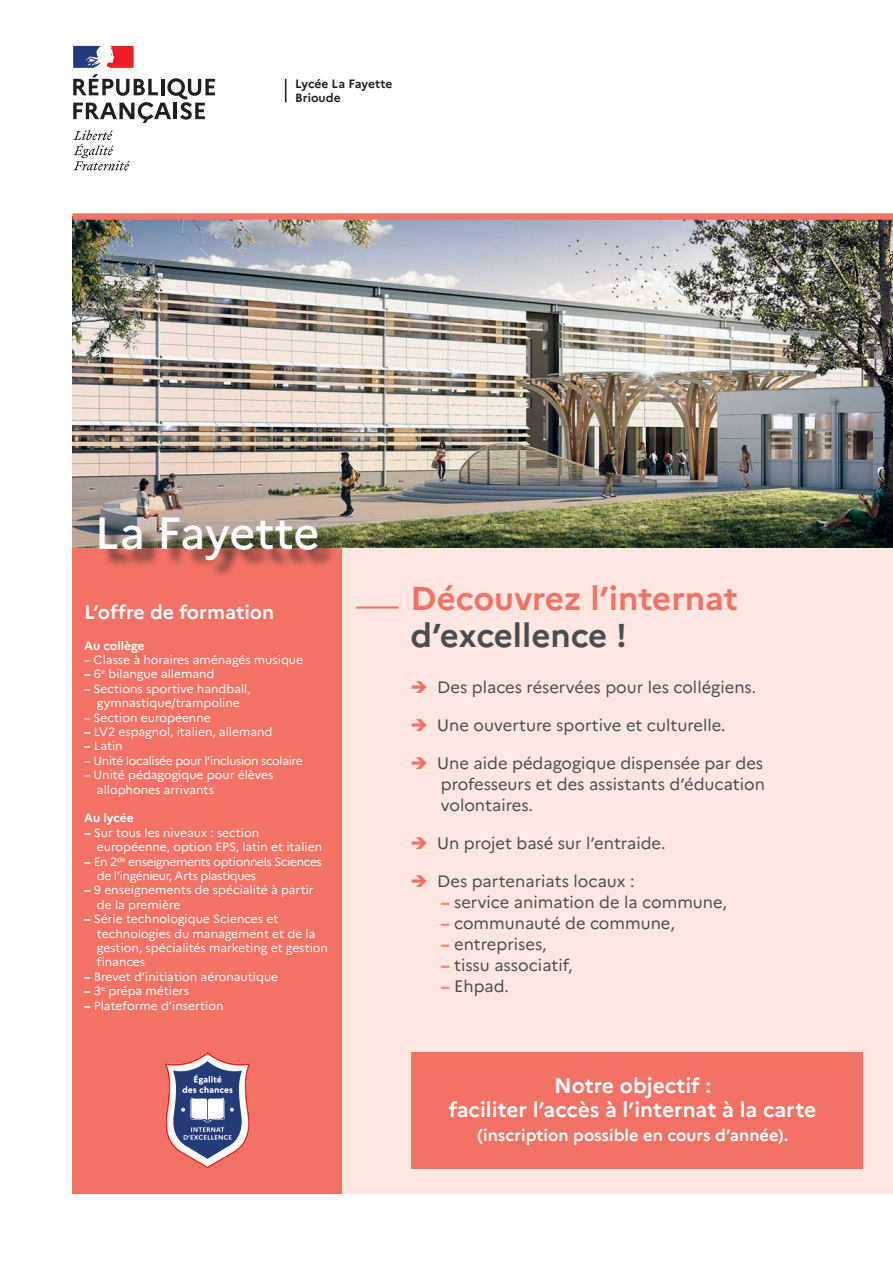
<style>
.page{position:relative;width:893px;height:1263px;background:#fff}
.page>*{position:absolute;margin:0;border:0;box-sizing:border-box;transform-origin:0 0}
.t1{font:500 45px "Marianne";letter-spacing:-.005em;color:#fff}
.t2{font:700 33px "Marianne";color:#f27265}
.t3{font:700 33px "Marianne";color:#4b4c4d}
.t4{font:700 21px/24px "Marianne";color:#fff;text-align:center}
.t5{font:700 19.5px "Marianne";color:#fff}
.t6{font:16.5px/21px "Marianne";color:#4b4c4d;text-align:justify}
.t7{font:700 16.5px "Marianne";color:#fff}
.t8{font:12px/14.4px "Marianne";color:#fff}
.t9{font:12px/14.4px "Marianne";letter-spacing:-.03em;color:#fff}
.t10{font:700 12px/14.4px "Marianne";color:#231f20}
.t11{font:700 12px "Marianne";color:#fff}
.s1{font-weight:800}
.s2{color:#f27265}
.s3{font-weight:800;color:#f48677}
</style>
<div class="page">
<img style="left:72px;top:220px;width:821px;height:329px">
<div style="left:72px;top:549px;width:270px;height:645px;background:#f27265"></div>
<div style="left:342px;top:549px;width:551px;height:645px;background:#fde7e0"></div>
<svg style="left:73px;top:74px;width:142px;height:49px"></svg>
<svg style="left:73px;top:130px;width:57px;height:40px"></svg>
<svg style="left:73px;top:46px;width:61px;height:22px"></svg>
<svg style="left:285px;top:79px;width:1px;height:23px"></svg>
<div style="left:102px;top:520px;width:234px;height:58px;background:#231f20;opacity:.75"></div>
<div style="left:72px;top:213px;width:821px;height:7px;background:#f27265"></div>
<hr style="left:356px;top:606px;width:42px;height:2px;background:#f27265">
<div style="left:411px;top:1052px;width:451px;height:117px;background:#f27265"></div>
<img style="left:165px;top:1052px;width:84px;height:117px">
<p class="t10" style="left:295px;top:76px;width:99px">Lycée La Fayette<br>Brioude</p>
<h1 class="t1" style="left:95px;top:505px;width:226px">La Fayette</h1>
<h3 class="t5" style="left:84px;top:600px;width:191px">L’offre de formation</h3>
<p class="t11" style="left:84px;top:638px;width:62px">Au collège</p>
<p class="t8" style="left:84px;top:652px;width:220px">– Classe à horaires aménagés musique</p>
<p class="t8" style="left:84px;top:667px;width:132px"><span class="s1">–</span> 6<sup>e</sup> bilangue allemand</p>
<p class="t8" style="left:84px;top:681px;width:168px;text-align:center">– Sections sportive handball, gymnastique/trampoline</p>
<p class="t8" style="left:84px;top:710px;width:128px">– Section européenne</p>
<p class="t8" style="left:84px;top:724px;width:190px"><span class="s1">–</span> LV2 espagnol, italien, allemand</p>
<p class="t8" style="left:84px;top:739px;width:40px"><span class="s1">–</span> Latin</p>
<p class="t9" style="left:84px;top:753px;width:220px">– Unité localisée pour l’inclusion scolaire</p>
<p class="t8" style="left:97px;top:768px;width:178px;text-indent:-13px">– Unité pédagogique pour élèves allophones arrivants</p>
<p class="t11" style="left:84px;top:811px;width:51px">Au lycée</p>
<p class="t8" style="left:97px;top:825px;width:227px;text-indent:-13px"><span class="s1">–</span> Sur tous les niveaux : section européenne, option EPS, latin et italien</p>
<p class="t9" style="left:97px;top:854px;width:226px;text-indent:-13px"><span class="s1">–</span> En 2<sup>de</sup> enseignements optionnels Sciences de l’ingénieur, Arts plastiques</p>
<p class="t8" style="left:97px;top:883px;width:218px;text-indent:-13px"><span class="s1">–</span> 9 enseignements de spécialité à partir de la première</p>
<p class="t8" style="left:97px;top:912px;width:233px;text-indent:-13px"><span class="s1">–</span> Série technologique Sciences et technologies du management et de la gestion, spécialités marketing et gestion finances</p>
<p class="t8" style="left:84px;top:969px;width:196px"><span class="s1">–</span> Brevet d’initiation aéronautique</p>
<p class="t8" style="left:84px;top:984px;width:106px"><span class="s1">–</span> 3<sup>e</sup> prépa métiers</p>
<p class="t8" style="left:84px;top:998px;width:141px"><span class="s1">–</span> Plateforme d’insertion</p>
<h2 class="t2" style="left:411px;top:579px;width:329px">Découvrez l’internat</h2>
<h2 class="t3" style="left:411px;top:615px;width:218px">d’excellence !</h2>
<h3 class="t6" style="left:411px;top:677px;width:347px"><span class="s2">➔</span> Des places réservées pour les collégiens.</h3>
<h3 class="t6" style="left:411px;top:715px;width:317px"><span class="s2">➔</span> Une ouverture sportive et culturelle.</h3>
<h3 class="t6" style="left:441px;top:753px;width:326px;text-indent:-30px"><span class="s2">➔</span> Une aide pédagogique dispensée par des professeurs et des assistants d’éducation volontaires.</h3>
<h3 class="t6" style="left:411px;top:833px;width:256px"><span class="s2">➔</span> Un projet basé sur l’entraide.</h3>
<h3 class="t6" style="left:411px;top:871px;width:225px"><span class="s2">➔</span> Des partenariats locaux :</h3>
<h3 class="t6" style="left:441px;top:892px;width:288px"><span class="s3">–</span> service animation de la commune,</h3>
<h3 class="t6" style="left:441px;top:913px;width:236px"><span class="s3">–</span> communauté de commune,</h3>
<h3 class="t6" style="left:441px;top:934px;width:107px"><span class="s3">–</span> entreprises,</h3>
<h3 class="t6" style="left:441px;top:955px;width:133px"><span class="s3">–</span> tissu associatif,</h3>
<h3 class="t6" style="left:441px;top:976px;width:70px"><span class="s3">–</span> Ehpad.</h3>
<h3 class="t4" style="left:449px;top:1073px;width:369px">Notre objectif :<br>faciliter l’accès à l’internat à la carte</h3>
<h3 class="t7" style="left:477px;top:1124px;width:313px">(inscription possible en cours d’année).</h3>
</div>
